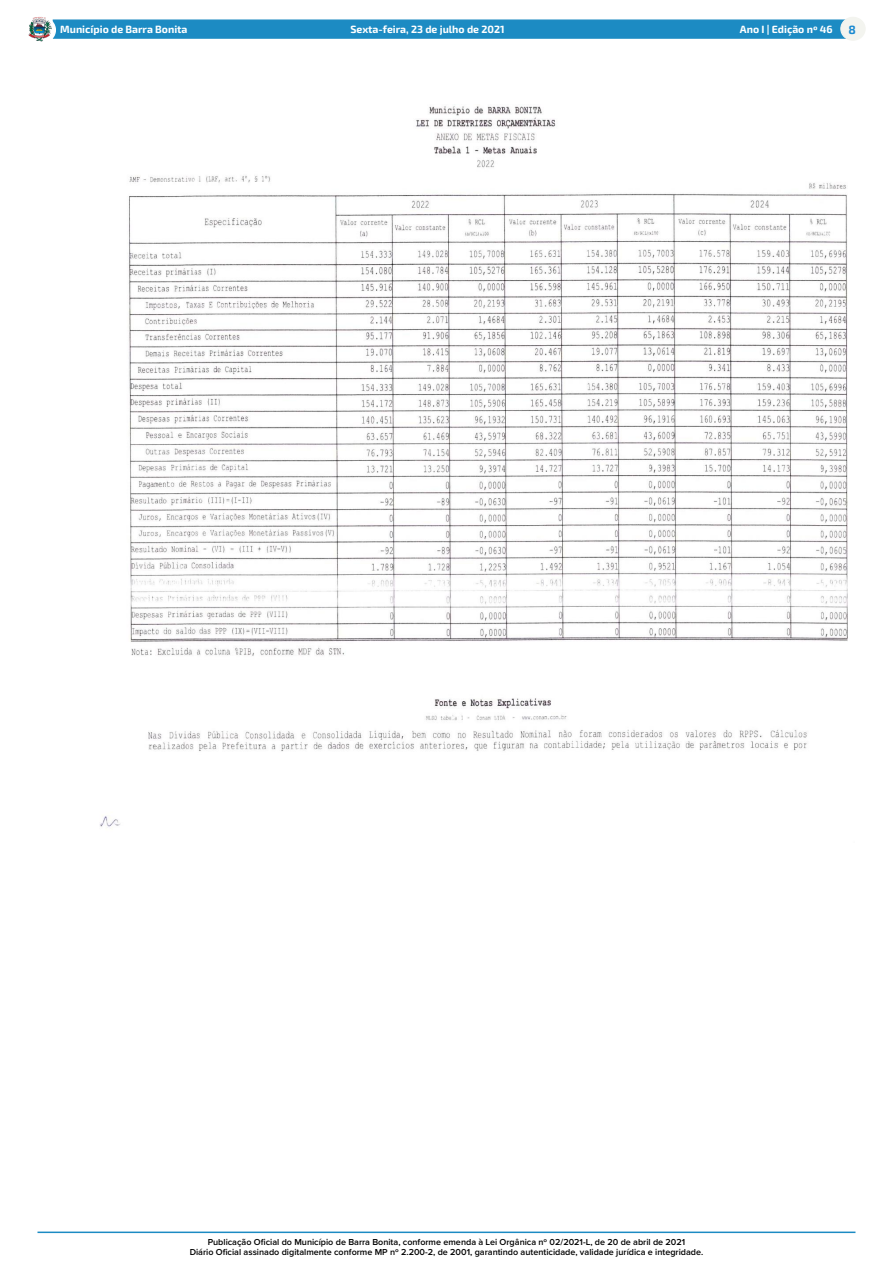
<style>
.page{position:relative;width:893px;height:1263px;background:#fff}
.page>*{position:absolute;margin:0;border:0;box-sizing:border-box;transform-origin:0 0}
.t1{font:700 12px "Exo 2.0";color:#1989d1}
.t2{font:700 10.5px "Exo 2.0";color:#fff}
.t3{font:600 9px/10.8px "Proxima Nova";color:#000;text-align:center}
</style>
<div class="page">
<hr style="left:38px;top:1231px;width:817px;height:2px;background:#1c8bc3">
<div style="left:53px;top:19px;width:796px;height:20px;background:#1c8bc3;border:1px solid #1c8bc3"></div>
<div style="left:31px;top:18px;width:24px;height:24px;background:#fff;border-radius:50%"></div>
<div style="left:31px;top:17px;width:25px;height:26px;border:1px solid #fff;border-radius:50%"></div>
<img style="left:28px;top:17px;width:25px;height:25px">
<div style="left:841px;top:17px;width:24px;height:23px;background:#f3f4ef;border-radius:50%"></div>
<div style="left:840px;top:17px;width:26px;height:24px;border:1px solid #f3f4ef;border-radius:50%"></div>
<img style="left:100px;top:106px;width:748px;height:721px">
<p class="t2" style="left:60px;top:23px;width:129px">Município de Barra Bonita</p>
<p class="t2" style="left:350px;top:23px;width:156px">Sexta-feira, 23 de julho de 2021</p>
<p class="t2" style="left:740px;top:23px;width:94px">Ano I | Edição nº 46</p>
<h1 class="t1" style="left:849px;top:22px;width:9px">8</h1>
<p class="t3" style="left:190px;top:1236px;width:515px">Publicação Oficial do Município de Barra Bonita, conforme emenda à Lei Orgânica nº 02/2021-L, de 20 de abril de 2021<br>Diário Oficial assinado digitalmente conforme MP nº 2.200-2, de 2001, garantindo autenticidade, validade jurídica e integridade.</p>
</div>
